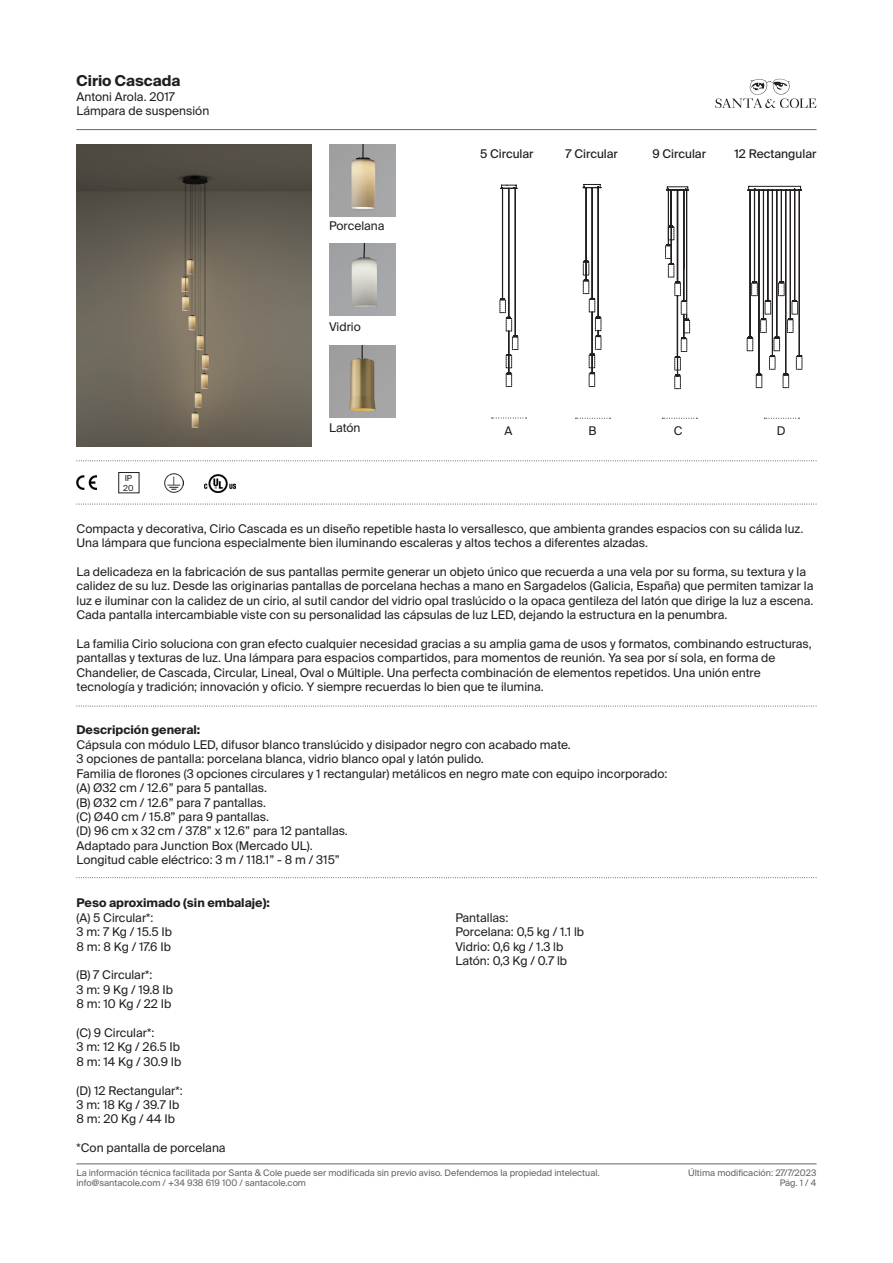
<style>
.page{position:relative;width:893px;height:1263px;background:#fff}
.page>*{position:absolute;margin:0;border:0;box-sizing:border-box;transform-origin:0 0}
.t1{font:700 15px "Suisse Intl";color:#231f20}
.t2{font:12px/14.4px "Suisse Intl";color:#231f20}
.t3{font:700 12px "Suisse Intl";color:#231f20}
.t4{font:12px "Suisse Intl";color:#231f20}
.t5{font:9px "Suisse Intl";color:#636366}
.t6{font:8.25px "Suisse Intl";color:#231f20}
</style>
<div class="page">
<svg style="left:715px;top:79px;width:101px;height:29px"></svg>
<hr style="left:77px;top:129px;width:739px;height:1px;background:#636366">
<hr style="left:77px;top:1163px;width:739px;height:1px;background:#636366">
<img style="left:77px;top:144px;width:234px;height:302px">
<img style="left:329px;top:144px;width:66px;height:72px">
<img style="left:329px;top:244px;width:66px;height:72px">
<img style="left:329px;top:346px;width:66px;height:72px">
<svg style="left:77px;top:460px;width:740px;height:1px"></svg>
<svg style="left:77px;top:504px;width:740px;height:1px"></svg>
<svg style="left:77px;top:877px;width:740px;height:1px"></svg>
<svg style="left:77px;top:706px;width:740px;height:1px"></svg>
<img style="left:77px;top:475px;width:19px;height:14px">
<img style="left:165px;top:474px;width:18px;height:18px">
<img style="left:205px;top:474px;width:30px;height:19px">
<svg style="left:491px;top:418px;width:36px;height:1px"></svg>
<svg style="left:575px;top:418px;width:36px;height:1px"></svg>
<svg style="left:662px;top:418px;width:35px;height:1px"></svg>
<svg style="left:764px;top:418px;width:35px;height:1px"></svg>
<svg style="left:499px;top:185px;width:20px;height:202px"></svg>
<svg style="left:583px;top:184px;width:19px;height:203px"></svg>
<svg style="left:665px;top:186px;width:25px;height:203px"></svg>
<svg style="left:747px;top:186px;width:56px;height:202px"></svg>
<p class="t1" style="left:77px;top:72px;width:105px">Cirio Cascada</p>
<p class="t2" style="left:77px;top:89px;width:134px">Antoni Arola. 2017<br>Lámpara de suspensión</p>
<p class="t6" style="left:125px;top:473px;width:9px">IP</p>
<p class="t6" style="left:123px;top:483px;width:12px">20</p>
<p class="t2" style="left:329px;top:219px;width:57px">Porcelana</p>
<p class="t2" style="left:329px;top:320px;width:33px">Vidrio</p>
<p class="t2" style="left:329px;top:421px;width:33px">Latón</p>
<p class="t4" style="left:480px;top:147px;width:55px">5 Circular</p>
<p class="t4" style="left:566px;top:147px;width:54px">7 Circular</p>
<p class="t4" style="left:652px;top:147px;width:55px">9 Circular</p>
<p class="t4" style="left:735px;top:147px;width:83px">12 Rectangular</p>
<p class="t2" style="left:505px;top:424px;width:9px">A</p>
<p class="t2" style="left:588px;top:424px;width:10px">B</p>
<p class="t2" style="left:674px;top:424px;width:10px">C</p>
<p class="t2" style="left:777px;top:424px;width:10px">D</p>
<p class="t2" style="left:77px;top:521px;width:728px">Compacta y decorativa, Cirio Cascada es un diseño repetible hasta lo versallesco, que ambienta grandes espacios con su cálida luz.<br>Una lámpara que funciona especialmente bien iluminando escaleras y altos techos a diferentes alzadas.</p>
<p class="t2" style="left:77px;top:565px;width:738px">La delicadeza en la fabricación de sus pantallas permite generar un objeto único que recuerda a una vela por su forma, su textura y la calidez de su luz. Desde las originarias pantallas de porcelana hechas a mano en Sargadelos (Galicia, España) que permiten tamizar la luz e iluminar con la calidez de un cirio, al sutil candor del vidrio opal traslúcido o la opaca gentileza del latón que dirige la luz a escena.<br>Cada pantalla intercambiable viste con su personalidad las cápsulas de luz LED, dejando la estructura en la penumbra.</p>
<p class="t2" style="left:77px;top:637px;width:737px">La familia Cirio soluciona con gran efecto cualquier necesidad gracias a su amplia gama de usos y formatos, combinando estructuras, pantallas y texturas de luz. Una lámpara para espacios compartidos, para momentos de reunión. Ya sea por sí sola, en forma de Chandelier, de Cascada, Circular, Lineal, Oval o Múltiple. Una perfecta combinación de elementos repetidos. Una unión entre tecnología y tradición; innovación y oficio. Y siempre recuerdas lo bien que te ilumina.</p>
<p class="t3" style="left:77px;top:723px;width:125px">Descripción general:</p>
<p class="t2" style="left:77px;top:737px;width:496px">Cápsula con módulo LED, difusor blanco translúcido y disipador negro con acabado mate.</p>
<p class="t2" style="left:77px;top:752px;width:409px">3 opciones de pantalla: porcelana blanca, vidrio blanco opal y latón pulido.</p>
<p class="t2" style="left:77px;top:766px;width:592px">Familia de florones (3 opciones circulares y 1 rectangular) metálicos en negro mate con equipo incorporado:</p>
<p class="t2" style="left:77px;top:781px;width:192px">(A) Ø32 cm / 12.6” para 5 pantallas.</p>
<p class="t2" style="left:77px;top:795px;width:191px">(B) Ø32 cm / 12.6” para 7 pantallas.</p>
<p class="t2" style="left:77px;top:809px;width:194px">(C) Ø40 cm / 15.8” para 9 pantallas.</p>
<p class="t2" style="left:77px;top:824px;width:273px">(D) 96 cm x 32 cm / 37.8” x 12.6” para 12 pantallas.</p>
<p class="t2" style="left:77px;top:838px;width:238px">Adaptado para Junction Box (Mercado UL).</p>
<p class="t2" style="left:77px;top:853px;width:265px">Longitud cable eléctrico: 3 m / 118.1” - 8 m / 315”</p>
<p class="t3" style="left:77px;top:896px;width:195px">Peso aproximado (sin embalaje):</p>
<p class="t2" style="left:77px;top:910px;width:97px">(A) 5 Circular*:<br>3 m: 7 Kg / 15.5 Ib<br>8 m: 8 Kg / 17.6 Ib</p>
<p class="t2" style="left:77px;top:968px;width:98px">(B) 7 Circular*:<br>3 m: 9 Kg / 19.8 Ib<br>8 m: 10 Kg / 22 Ib</p>
<p class="t2" style="left:77px;top:1025px;width:106px">(C) 9 Circular*:<br>3 m: 12 Kg / 26.5 Ib<br>8 m: 14 Kg / 30.9 Ib</p>
<p class="t2" style="left:77px;top:1083px;width:108px">(D) 12 Rectangular*:<br>3 m: 18 Kg / 39.7 Ib</p>
<p class="t2" style="left:77px;top:1112px;width:100px">8 m: 20 Kg / 44 Ib</p>
<p class="t2" style="left:77px;top:1141px;width:151px">*Con pantalla de porcelana</p>
<p class="t2" style="left:455px;top:910px;width:54px">Pantallas:</p>
<p class="t2" style="left:455px;top:925px;width:130px">Porcelana: 0,5 kg / 1.1 lb</p>
<p class="t2" style="left:455px;top:939px;width:109px">Vidrio: 0,6 kg / 1.3 lb</p>
<p class="t2" style="left:455px;top:953px;width:113px">Latón: 0,3 Kg / 0.7 lb</p>
<p class="t5" style="left:77px;top:1167px;width:525px">La información técnica facilitada por Santa &amp; Cole puede ser modificada sin previo aviso. Defendemos la propiedad intelectual.</p>
<p class="t5" style="left:688px;top:1167px;width:130px">Última modificación: 27/7/2023</p>
<p class="t5" style="left:77px;top:1178px;width:231px">info@santacole.com / +34 938 619 100 / santacole.com</p>
<p class="t5" style="left:780px;top:1178px;width:38px">Pág. 1 / 4</p>
</div>
